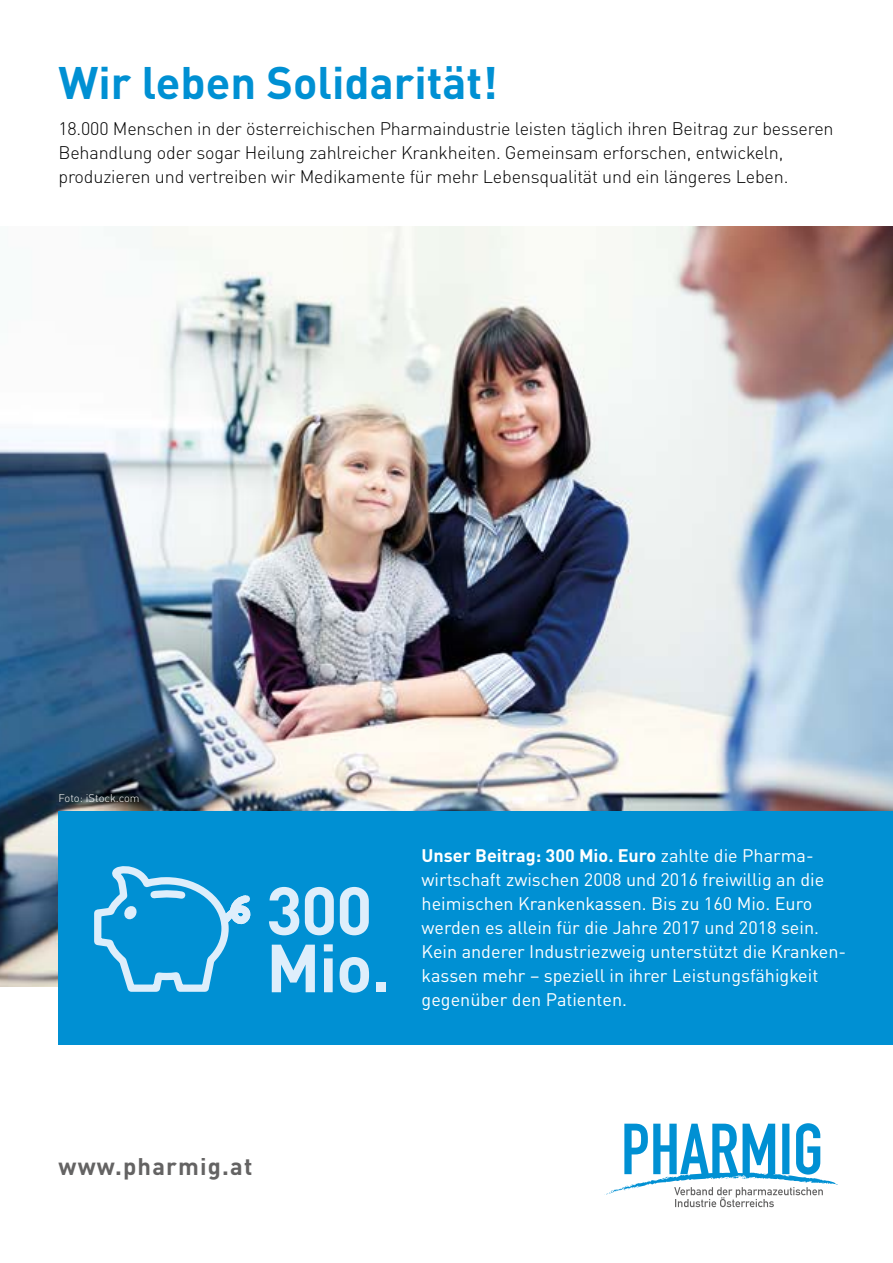
<style>
.page{position:relative;width:893px;height:1263px;background:#fff}
.page>*{position:absolute;margin:0;border:0;box-sizing:border-box;transform-origin:0 0}
.t1{font:700 66.9px/57.3px "DIN Pro";letter-spacing:-.02em;color:#deeefb}
.t2{font:700 45px "DIN Pro";color:#0090d3}
.t3{font:700 23.7px "DIN Pro";letter-spacing:.05em;color:#646363}
.t4{font:18px/24px "DIN Pro";color:#fff}
.t5{font:300 18px/24px "DIN Pro";letter-spacing:-.01em;color:#000}
.t6{font:300 11.1px "DIN Pro";color:#fff}
.s1{font-weight:700}
</style>
<div class="page">
<img style="left:0;top:226px;width:893px;height:760px">
<div style="left:58px;top:811px;width:835px;height:234px;background:#0090d3"></div>
<svg style="left:94px;top:866px;width:157px;height:126px"></svg>
<svg style="left:604px;top:1123px;width:234px;height:84px"></svg>
<h2 class="t2" style="left:58px;top:46px;width:441px">Wir leben Solidarität!</h2>
<p class="t5" style="left:58px;top:115px;width:777px">18.000 Menschen in der österreichischen Pharmaindustrie leisten täglich ihren Beitrag zur besseren<br>Behandlung oder sogar Heilung zahlreicher Krankheiten. Gemeinsam erforschen, entwickeln, produzieren und vertreiben wir Medikamente für mehr Lebensqualität und ein längeres Leben.</p>
<p class="t6" style="left:58px;top:790px;width:83px">Foto: iStock.com</p>
<h1 class="t1" style="left:266px;top:874px;width:125px">300<br>Mio.</h1>
<p class="t4" style="left:422px;top:842px;width:426px"><span class="s1">Unser Beitrag: 300 Mio. Euro</span> zahlte die Pharma&shy;wirtschaft zwischen 2008 und 2016 freiwillig an die heimischen Krankenkassen. Bis zu 160 Mio. Euro werden es allein für die Jahre 2017 und 2018 sein.<br>Kein anderer Industriezweig unterstützt die Kranken&shy;kassen mehr – speziell in ihrer Leistungsfähigkeit gegenüber den Patienten.</p>
<h3 class="t3" style="left:58px;top:1146px;width:196px">www.pharmig.at</h3>
</div>
